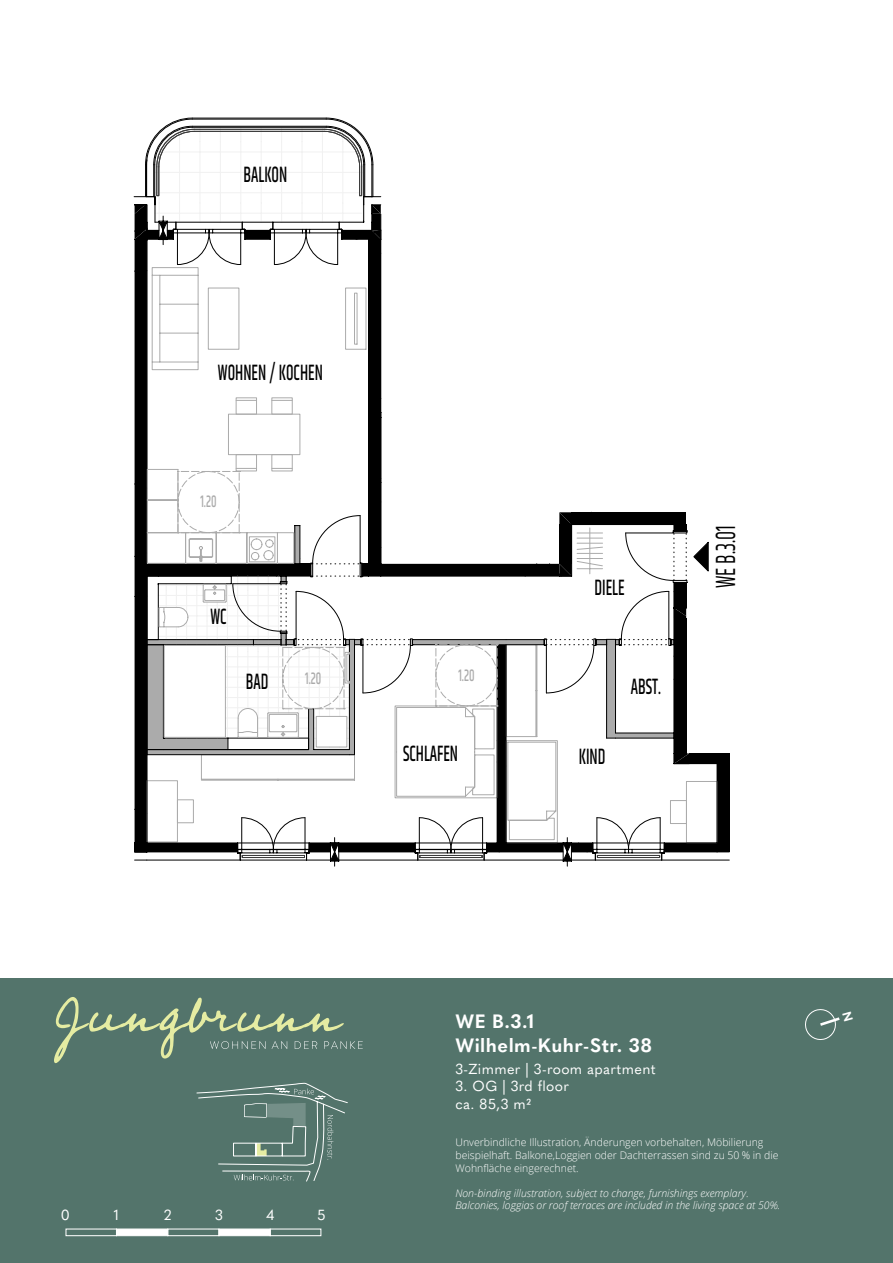
<style>
.page{position:relative;width:893px;height:1263px;background:#fff}
.page>*{position:absolute;margin:0;border:0;box-sizing:border-box;transform-origin:0 0}
.t1{font:28.5px "Khand";color:#000;scale:.71 1}
.t2{font:500 22.65px "Khand";color:#000;scale:.71 1}
.t3{font:700 19.05px/23.7px "Quasimoda";letter-spacing:.025em;color:#fff}
.t4{font:500 16.95px "Khand";color:#ababab;scale:.71 1}
.t5{font:14.4px/17.2px "Quasimoda";letter-spacing:.025em;color:#fff}
.t6{font:300 10.5px/12.6px "Open Sans";color:#fff}
.t7{font:italic 300 10.5px/12.6px "Open Sans";color:#fff}
</style>
<div class="page">
<div style="left:0;top:978px;width:893px;height:285px;background:#53746b"></div>
<div style="left:65px;top:1228px;width:52px;height:8px;border:1px solid #fff"></div>
<div style="left:167px;top:1228px;width:52px;height:8px;border:1px solid #fff"></div>
<div style="left:270px;top:1228px;width:51px;height:8px;border:1px solid #fff"></div>
<div style="left:116px;top:1228px;width:52px;height:8px;background:#fff;border:1px solid #fff"></div>
<div style="left:218px;top:1228px;width:53px;height:8px;background:#fff;border:1px solid #fff"></div>
<svg style="left:54px;top:997px;width:309px;height:66px"></svg>
<hr style="left:75px;top:70px;width:727px;height:1px;background:#000">
<hr style="left:75px;top:911px;width:727px;height:1px;background:#000">
<svg style="left:134px;top:118px;width:596px;height:743px"></svg>
<svg style="left:196px;top:1083px;width:152px;height:99px"></svg>
<svg style="left:805px;top:1009px;width:35px;height:31px"></svg>
<h2 class="t2" style="left:244px;top:160px;width:63px">BALKON</h2>
<h2 class="t2" style="left:218px;top:358px;width:149px">WOHNEN / KOCHEN</h2>
<h3 class="t4" style="left:200px;top:491px;width:24px">1.20</h3>
<h2 class="t2" style="left:210px;top:603px;width:24px">WC</h2>
<h2 class="t2" style="left:246px;top:667px;width:33px">BAD</h2>
<h3 class="t4" style="left:305px;top:667px;width:24px">1.20</h3>
<h3 class="t4" style="left:458px;top:664px;width:24px">1.20</h3>
<h2 class="t2" style="left:595px;top:573px;width:44px">DIELE</h2>
<h2 class="t2" style="left:631px;top:673px;width:44px">ABST.</h2>
<h2 class="t2" style="left:403px;top:739px;width:79px">SCHLAFEN</h2>
<h2 class="t2" style="left:579px;top:743px;width:39px">KIND</h2>
<h1 class="t1" style="left:708px;top:588px;width:90px;rotate:-90deg">WE B.3.01</h1>
<h3 class="t3" style="left:455px;top:1008px;width:198px">WE B.3.1<br>Wilhelm-Kuhr-Str. 38</h3>
<h3 class="t5" style="left:455px;top:1059px;width:202px">3-Zimmer | 3-room apartment</h3>
<h3 class="t5" style="left:455px;top:1077px;width:115px">3. OG | 3rd floor ca. 85,3 m2</h3>
<h3 class="t5" style="left:61px;top:1205px;width:11px">0</h3>
<h3 class="t5" style="left:114px;top:1205px;width:7px">1</h3>
<h3 class="t5" style="left:164px;top:1205px;width:9px">2</h3>
<h3 class="t5" style="left:215px;top:1205px;width:9px">3</h3>
<h3 class="t5" style="left:266px;top:1205px;width:10px">4</h3>
<h3 class="t5" style="left:317px;top:1205px;width:10px">5</h3>
<p class="t6" style="left:455px;top:1136px;width:325px">Unverbindliche Illustration, Änderungen vorbehalten, Möbilierung beispielhaft. Balkone,Loggien oder Dachterrassen sind zu 50 % in die<br>Wohnfläche eingerechnet.</p>
<p class="t7" style="left:455px;top:1186px;width:326px">Non-binding illustration, subject to change, furnishings exemplary.<br>Balconies, loggias or roof terraces are included in the living space at 50%.</p>
</div>
